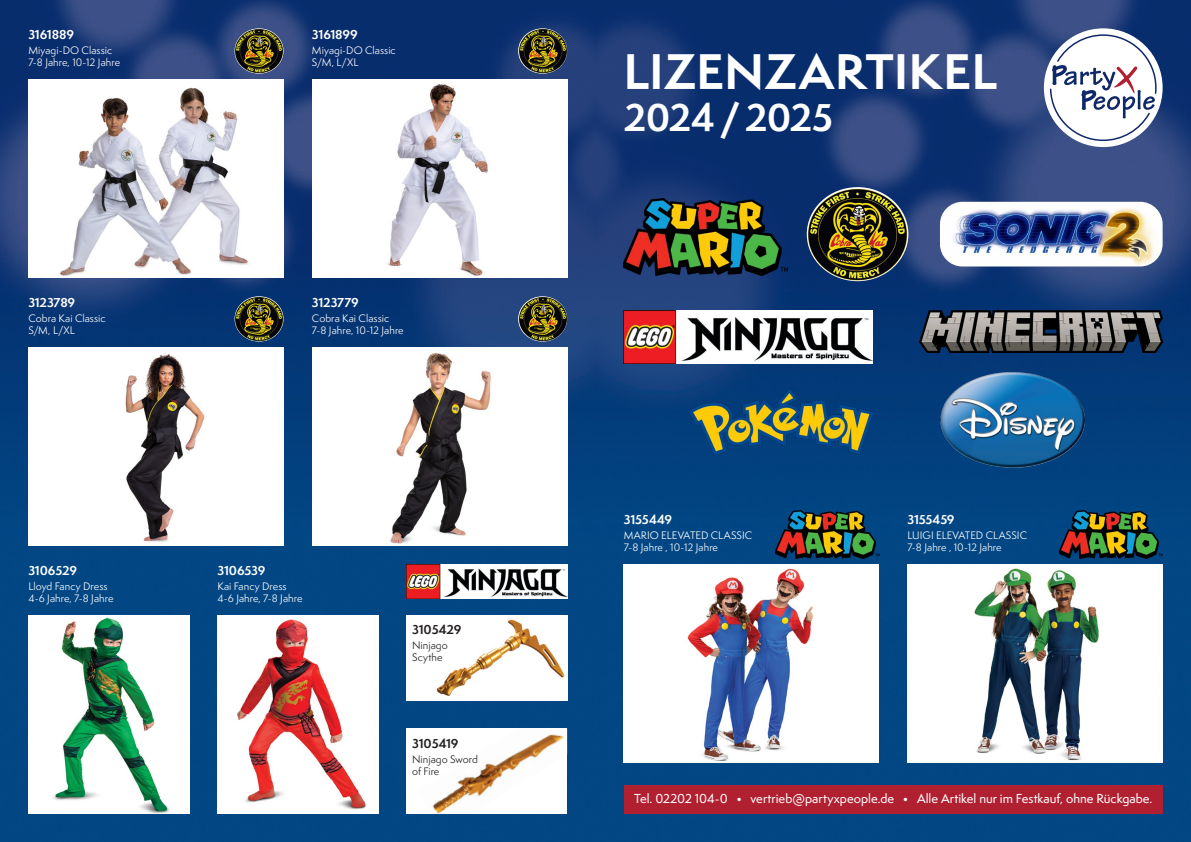
<style>
.page{position:relative;width:1191px;height:842px;background:#fff}
.page>*{position:absolute;margin:0;border:0;box-sizing:border-box;transform-origin:0 0}
.t1{font:700 46px "Semplicita Pro";letter-spacing:.01em;color:#fff}
.t2{font:700 36px "Semplicita Pro";letter-spacing:-.02em;color:#fff}
.t3{font:500 12px "Semplicita Pro";color:#fff}
.t4{font:700 12px "Semplicita Pro";letter-spacing:-.015em;color:#fff}
.t5{font:700 12px "Semplicita Pro";letter-spacing:-.015em;color:#231f20}
.t6{font:10px/12px "Semplicita Pro";letter-spacing:.005em;color:#fff}
.t7{font:10px/12px "Semplicita Pro";letter-spacing:.005em;color:#231f20}
</style>
<div class="page">
<img style="left:0;top:0;width:1191px;height:842px">
<div style="left:1043px;top:28px;width:119px;height:119px;background:#fff;border-radius:50%"></div>
<svg style="left:1050px;top:34px;width:106px;height:107px"></svg>
<div style="left:624px;top:785px;width:538px;height:29px;background:#b02031"></div>
<div style="left:28px;top:79px;width:255px;height:199px;background:#fff"></div>
<img style="left:60px;top:87px;width:189px;height:189px">
<div style="left:312px;top:79px;width:255px;height:199px;background:#fff"></div>
<img style="left:386px;top:84px;width:102px;height:192px">
<div style="left:28px;top:347px;width:255px;height:199px;background:#fff"></div>
<img style="left:125px;top:354px;width:80px;height:188px">
<div style="left:312px;top:347px;width:255px;height:199px;background:#fff"></div>
<img style="left:390px;top:352px;width:101px;height:192px">
<img style="left:28px;top:615px;width:161px;height:199px">
<img style="left:217px;top:615px;width:161px;height:199px">
<div style="left:406px;top:615px;width:161px;height:85px;background:#fff"></div>
<img style="left:436px;top:619px;width:129px;height:77px">
<div style="left:406px;top:729px;width:161px;height:85px;background:#fff"></div>
<img style="left:432px;top:734px;width:132px;height:80px">
<img style="left:234px;top:28px;width:49px;height:46px">
<img style="left:234px;top:296px;width:49px;height:46px">
<img style="left:518px;top:28px;width:49px;height:46px">
<img style="left:806px;top:187px;width:102px;height:94px">
<img style="left:518px;top:296px;width:49px;height:46px">
<img style="left:406px;top:564px;width:161px;height:34px">
<img style="left:624px;top:311px;width:248px;height:53px">
<div style="left:624px;top:564px;width:255px;height:199px;background:#fff"></div>
<img style="left:687px;top:568px;width:126px;height:193px">
<img style="left:775px;top:510px;width:104px;height:49px">
<img style="left:624px;top:198px;width:163px;height:77px">
<div style="left:907px;top:564px;width:255px;height:199px;background:#fff"></div>
<img style="left:974px;top:568px;width:125px;height:193px">
<img style="left:1059px;top:510px;width:103px;height:49px">
<img style="left:919px;top:311px;width:243px;height:42px">
<img style="left:940px;top:202px;width:222px;height:64px">
<img style="left:663px;top:375px;width:235px;height:93px">
<img style="left:940px;top:364px;width:148px;height:115px">
<p class="t4" style="left:28px;top:26px;width:47px">3161889</p>
<p class="t6" style="left:28px;top:44px;width:93px">Miyagi-DO Classic<br>7-8 Jahre, 10-12 Jahre</p>
<p class="t4" style="left:312px;top:26px;width:47px">3161899</p>
<p class="t6" style="left:312px;top:44px;width:85px">Miyagi-DO Classic<br>S/M, L/XL</p>
<h1 class="t1" style="left:624px;top:37px;width:375px">LIZENZARTIKEL</h1>
<h2 class="t2" style="left:624px;top:90px;width:211px">2024/2025</h2>
<p class="t4" style="left:28px;top:293px;width:48px">3123789</p>
<p class="t6" style="left:28px;top:312px;width:79px">Cobra Kai Classic<br>S/M, L/XL</p>
<p class="t4" style="left:312px;top:293px;width:48px">3123779</p>
<p class="t6" style="left:312px;top:312px;width:93px">Cobra Kai Classic<br>7-8 Jahre, 10-12 Jahre</p>
<p class="t4" style="left:624px;top:510px;width:50px">3155449</p>
<p class="t6" style="left:624px;top:529px;width:130px">MARIO ELEVATED CLASSIC<br>7-8 Jahre , 10-12 Jahre</p>
<p class="t4" style="left:907px;top:510px;width:49px">3155459</p>
<p class="t6" style="left:907px;top:529px;width:121px">LUIGI ELEVATED CLASSIC<br>7-8 Jahre , 10-12 Jahre</p>
<p class="t4" style="left:28px;top:561px;width:50px">3106529</p>
<p class="t6" style="left:28px;top:580px;width:87px">Lloyd Fancy Dress<br>4-6 Jahre, 7-8 Jahre</p>
<p class="t4" style="left:217px;top:561px;width:49px">3106539</p>
<p class="t6" style="left:217px;top:580px;width:87px">Kai Fancy Dress<br>4-6 Jahre, 7-8 Jahre</p>
<p class="t5" style="left:412px;top:621px;width:51px">3105429</p>
<p class="t7" style="left:412px;top:639px;width:37px">Ninjago<br>Scythe</p>
<p class="t5" style="left:412px;top:734px;width:48px">3105419</p>
<p class="t7" style="left:412px;top:753px;width:67px">Ninjago Sword of Fire</p>
<p class="t3" style="left:634px;top:790px;width:520px">Tel. 02202 104-0 • vertrieb@partyxpeople.de • Alle Artikel nur im Festkauf, ohne Rückgabe.</p>
</div>
